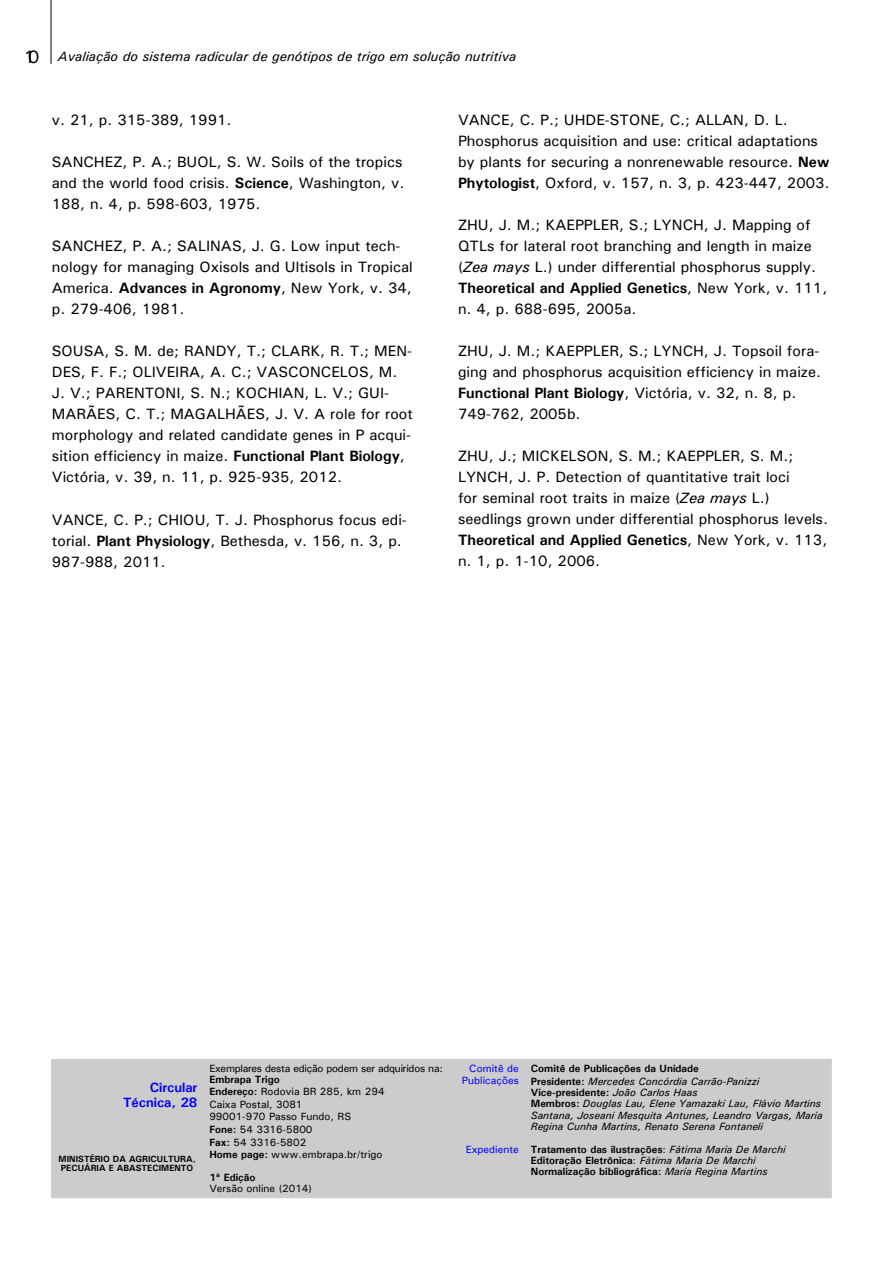
<style>
.page{position:relative;width:893px;height:1263px;background:#fff}
.page>*{position:absolute;margin:0;border:0;box-sizing:border-box;transform-origin:0 0}
.t1{font:500 15px/21px "Univers";color:#000}
.t2{font:italic 500 13.5px "Univers";color:#000}
.t3{font:700 13.5px/15px "Univers";color:#00f;text-align:right}
.t4{font:700 10.5px/11.4px "Univers";color:#000}
.t5{font:italic 500 10.5px/11.4px "Univers";color:#000}
.t6{font:500 10.5px/12.6px "Univers";color:#000}
.t7{font:500 10.5px "Univers";letter-spacing:-.025em;color:#000}
.t8{font:500 10.5px/12px "Univers";color:#00f;text-align:right}
.t9{font:700 9px/9.8px "Univers";color:#000}
.s1{font-style:normal;font-size:18px}
.s2{font-weight:700}
.s3{font-style:italic}
.s4{font-weight:500;font-style:italic}
.s5{font-weight:700;font-style:normal}
.s6{font-weight:500}
</style>
<div class="page">
<hr style="left:51px;top:0;width:1px;height:64px;background:#000">
<div style="left:51px;top:1059px;width:781px;height:139px;background:#ccc"></div>
<p class="t2" style="left:24px;top:48px;width:494px"><span class="s1">10</span> Avaliação do sistema radicular de genótipos de trigo em solução nutritiva</p>
<p class="t1" style="left:52px;top:109px;width:181px">v. 21, p. 315-389, 1991.</p>
<p class="t1" style="left:52px;top:151px;width:354px">SANCHEZ, P. A.; BUOL, S. W. Soils of the tropics and the world food crisis. <span class="s2">Science</span>, Washington, v.<br>188, n. 4, p. 598-603, 1975.</p>
<p class="t1" style="left:52px;top:235px;width:362px">SANCHEZ, P. A.; SALINAS, J. G. Low input tech&shy;nology for managing Oxisols and Ultisols in Tropical America. <span class="s2">Advances in Agronomy</span>, New York, v. 34, p. 279-406, 1981.</p>
<p class="t1" style="left:52px;top:340px;width:363px">SOUSA, S. M. de; RANDY, T.; CLARK, R. T.; MEN-DES, F. F.; OLIVEIRA, A. C.; VASCONCELOS, M.<br>J. V.; PARENTONI, S. N.; KOCHIAN, L. V.; GUI-MARÃES, C. T.; MAGALHÃES, J. V. A role for root morphology and related candidate genes in P acqui&shy;sition efficiency in maize. <span class="s2">Functional Plant Biology</span>, Victória, v. 39, n. 11, p. 925-935, 2012.</p>
<p class="t1" style="left:52px;top:509px;width:356px">VANCE, C. P.; CHIOU, T. J. Phosphorus focus edi&shy;torial. <span class="s2">Plant Physiology</span>, Bethesda, v. 156, n. 3, p.<br>987-988, 2011.</p>
<p class="t1" style="left:458px;top:109px;width:373px">VANCE, C. P.; UHDE-STONE, C.; ALLAN, D. L.<br>Phosphorus acquisition and use: critical adaptations by plants for securing a nonrenewable resource. <span class="s2">New Phytologist</span>, Oxford, v. 157, n. 3, p. 423-447, 2003.</p>
<p class="t1" style="left:458px;top:214px;width:371px">ZHU, J. M.; KAEPPLER, S.; LYNCH, J. Mapping of QTLs for lateral root branching and length in maize (<span class="s3">Zea mays</span> L.) under differential phosphorus supply.<br><span class="s2">Theoretical and Applied Genetics</span>, New York, v. 111, n. 4, p. 688-695, 2005a.</p>
<p class="t1" style="left:458px;top:340px;width:365px">ZHU, J. M.; KAEPPLER, S.; LYNCH, J. Topsoil fora&shy;ging and phosphorus acquisition efficiency in maize.<br><span class="s2">Functional Plant Biology</span>, Victória, v. 32, n. 8, p.<br>749-762, 2005b.</p>
<p class="t1" style="left:458px;top:445px;width:372px">ZHU, J.; MICKELSON, S. M.; KAEPPLER, S. M.; LYNCH, J. P. Detection of quantitative trait loci<br>for seminal root traits in maize (<span class="s3">Zea mays</span> L.) seedlings grown under differential phosphorus levels.<br><span class="s2">Theoretical and Applied Genetics</span>, New York, v. 113, n. 1, p. 1-10, 2006.</p>
<p class="t3" style="left:123px;top:1080px;width:76px">Circular<br>Técnica, 28</p>
<p class="t9" style="left:59px;top:1153px;width:139px">MINISTÉRIO DA AGRICULTURA,<br>PECUÁRIA E ABASTECIMENTO</p>
<p class="t7" style="left:209px;top:1062px;width:235px">Exemplares desta edição podem ser adquiridos na:</p>
<p class="t6" style="left:209px;top:1072px;width:177px"><span class="s2">Embrapa Trigo<br>Endereço:</span> Rodovia BR 285, km 294<br>Caixa Postal, 3081<br>99001-970 Passo Fundo, RS<br><span class="s2">Fone:</span> 54 3316-5800<br><span class="s2">Fax:</span> 54 3316-5802<br><span class="s2">Home page:</span> www.embrapa.br/trigo</p>
<p class="t4" style="left:209px;top:1171px;width:48px">1ª Edição</p>
<p class="t6" style="left:209px;top:1182px;width:104px">Versão online (2014)</p>
<p class="t8" style="left:462px;top:1062px;width:58px">Comitê de<br>Publicações</p>
<p class="t8" style="left:466px;top:1143px;width:55px">Expediente</p>
<p class="t4" style="left:531px;top:1062px;width:230px;line-height:12.6px">Comitê de Publicações da Unidade<br>Presidente: <span class="s4">Mercedes Concórdia Carrão-Panizzi</span></p>
<p class="t5" style="left:531px;top:1086px;width:293px"><span class="s5">Vice-presidente:</span> João Carlos Haas<br><span class="s5">Membros:</span> Douglas Lau, Elene Yamazaki Lau, Flávio Martins Santana, Joseani Mesquita Antunes, Leandro Vargas, Maria Regina Cunha Martins, Renato Serena Fontaneli</p>
<p class="t4" style="left:531px;top:1143px;width:256px">Tratamento das ilustrações<span class="s6">:</span> <span class="s4">Fátima Maria De Marchi<br></span>Editoração Eletrônica<span class="s6">:</span> <span class="s4">Fátima Maria De Marchi<br></span>Normalização bibliográfica: <span class="s4">Maria Regina Martins</span></p>
</div>
